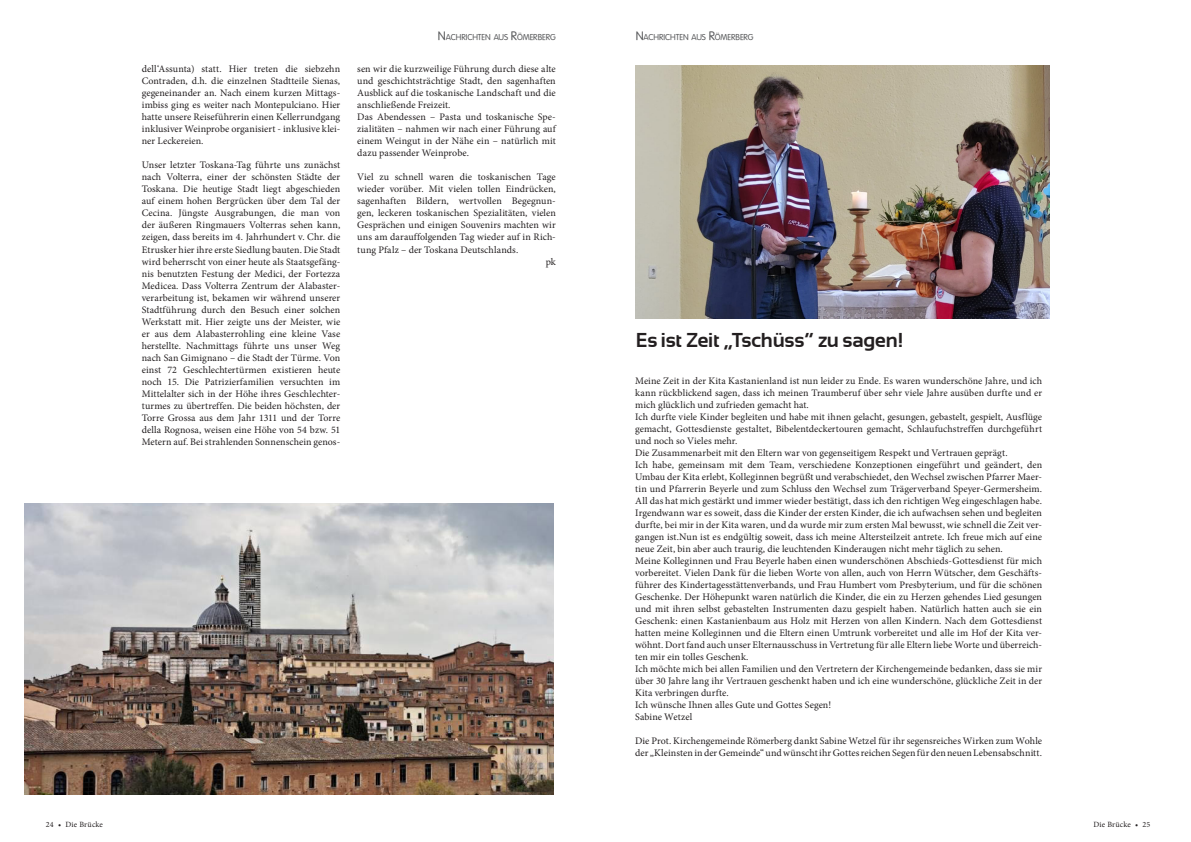
<style>
.page{position:relative;width:1191px;height:842px;background:#fff}
.page>*{position:absolute;margin:0;border:0;box-sizing:border-box;transform-origin:0 0}
.t1{font:700 20px "Sansation";letter-spacing:-.01em;color:#231f20}
.Fließtext{font:10px/12px "Minion Pro";letter-spacing:.005em;color:#231f20;text-align:justify}
.t2{font:8.4px "VAG Rounded Lt Normal";letter-spacing:-.01em;color:#57585a}
.t3{font:8px "Minion Pro";letter-spacing:.025em;color:#231f20}
.s1{font-size:12px}
</style>
<div class="page">
<img style="left:24px;top:503px;width:529px;height:291px">
<img style="left:635px;top:65px;width:414px;height:253px">
<p class="Fließtext" style="left:142px;top:63px;width:200px">dell‘Assunta) statt. Hier treten die siebzehn Contraden, d.h. die einzelnen Stadtteile Sienas, gegeneinander an. Nach einem kurzen Mittags&shy;imbiss ging es weiter nach Montepulciano. Hier hatte unsere Reiseführerin einen Kellerrundgang inklusiver Weinprobe organisiert - inklusive klei&shy;ner Leckereien.</p>
<p class="Fließtext" style="left:142px;top:159px;width:200px">Unser letzter Toskana-Tag führte uns zunächst nach Volterra, einer der schönsten Städte der Toskana. Die heutige Stadt liegt abgeschieden auf einem hohen Bergrücken über dem Tal der Cecina. Jüngste Ausgrabungen, die man von der äußeren Ringmauers Volterras sehen kann, zeigen, dass bereits im 4. Jahrhundert v. Chr. die Etrusker hier ihre erste Siedlung bauten. Die Stadt wird beherrscht von einer heute als Staatsgefäng&shy;nis benutzten Festung der Medici, der Fortezza Medicea. Dass Volterra Zentrum der Alabaster&shy;verarbeitung ist, bekamen wir während unserer Stadtführung durch den Besuch einer solchen Werkstatt mit. Hier zeigte uns der Meister, wie er aus dem Alabasterrohling eine kleine Vase herstellte. Nachmittags führte uns unser Weg nach San Gimignano – die Stadt der Türme. Von einst 72 Geschlechtertürmen existieren heute noch 15. Die Patrizierfamilien versuchten im Mittelalter sich in der Höhe ihres Geschlechter&shy;turmes zu übertreffen. Die beiden höchsten, der Torre Grossa aus dem Jahr 1311 und der Torre della Rognosa, weisen eine Höhe von 54 bzw. 51<br>Metern auf. Bei strahlenden Sonnenschein genos-</p>
<p class="t2" style="left:438px;top:32px;width:119px"><span class="s1">N</span>ACHRICHTEN AUS <span class="s1">R</span>ÖMERBERG</p>
<p class="t2" style="left:636px;top:32px;width:119px"><span class="s1">N</span>ACHRICHTEN AUS <span class="s1">R</span>ÖMERBERG</p>
<p class="Fließtext" style="left:357px;top:63px;width:200px">sen wir die kurzweilige Führung durch diese alte und geschichtsträchtige Stadt, den sagenhaften Ausblick auf die toskanische Landschaft und die anschließende Freizeit.</p>
<p class="Fließtext" style="left:357px;top:111px;width:200px">Das Abendessen – Pasta und toskanische Spe&shy;zialitäten – nahmen wir nach einer Führung auf einem Weingut in der Nähe ein – natürlich mit dazu passender Weinprobe.</p>
<p class="Fließtext" style="left:357px;top:171px;width:200px">Viel zu schnell waren die toskanischen Tage wieder vorüber. Mit vielen tollen Eindrücken, sagenhaften Bildern, wertvollen Begegnun&shy;gen, leckeren toskanischen Spezialitäten, vielen Gesprächen und einigen Souvenirs machten wir uns am darauffolgenden Tag wieder auf in Rich&shy;tung Pfalz – der Toskana Deutschlands.</p>
<p class="Fließtext" style="left:545px;top:255px;width:12px">pk</p>
<p class="t1" style="left:636px;top:329px;width:269px">Es ist Zeit „Tschüss“ zu sagen!</p>
<p class="Fließtext" style="left:635px;top:374px;width:408px">Meine Zeit in der Kita Kastanienland ist nun leider zu Ende. Es waren wunderschöne Jahre, und ich kann rückblickend sagen, dass ich meinen Traumberuf über sehr viele Jahre ausüben durfte und er mich glücklich und zufrieden gemacht hat.</p>
<p class="Fließtext" style="left:635px;top:410px;width:408px">Ich durfte viele Kinder begleiten und habe mit ihnen gelacht, gesungen, gebastelt, gespielt, Ausflüge gemacht, Gottesdienste gestaltet, Bibelentdeckertouren gemacht, Schlaufuchstreffen durchgeführt und noch so Vieles mehr.</p>
<p class="Fließtext" style="left:635px;top:446px;width:374px">Die Zusammenarbeit mit den Eltern war von gegenseitigem Respekt und Vertrauen geprägt.</p>
<p class="Fließtext" style="left:635px;top:458px;width:408px">Ich habe, gemeinsam mit dem Team, verschiedene Konzeptionen eingeführt und geändert, den Umbau der Kita erlebt, Kolleginnen begrüßt und verabschiedet, den Wechsel zwischen Pfarrer Maer&shy;tin und Pfarrerin Beyerle und zum Schluss den Wechsel zum Trägerverband Speyer-Germersheim.<br>All das hat mich gestärkt und immer wieder bestätigt, dass ich den richtigen Weg eingeschlagen habe.</p>
<p class="Fließtext" style="left:635px;top:506px;width:408px">Irgendwann war es soweit, dass die Kinder der ersten Kinder, die ich aufwachsen sehen und begleiten durfte, bei mir in der Kita waren, und da wurde mir zum ersten Mal bewusst, wie schnell die Zeit ver&shy;gangen ist.Nun ist es endgültig soweit, dass ich meine Altersteilzeit antrete. Ich freue mich auf eine neue Zeit, bin aber auch traurig, die leuchtenden Kinderaugen nicht mehr täglich zu sehen.</p>
<p class="Fließtext" style="left:635px;top:554px;width:408px">Meine Kolleginnen und Frau Beyerle haben einen wunderschönen Abschieds-Gottesdienst für mich vorbereitet. Vielen Dank für die lieben Worte von allen, auch von Herrn Wütscher, dem Geschäfts&shy;führer des Kindertagesstättenverbands, und Frau Humbert vom Presbyterium, und für die schönen Geschenke. Der Höhepunkt waren natürlich die Kinder, die ein zu Herzen gehendes Lied gesungen und mit ihren selbst gebastelten Instrumenten dazu gespielt haben. Natürlich hatten auch sie ein Geschenk: einen Kastanienbaum aus Holz mit Herzen von allen Kindern. Nach dem Gottesdienst hatten meine Kolleginnen und die Eltern einen Umtrunk vorbereitet und alle im Hof der Kita ver&shy;wöhnt. Dort fand auch unser Elternausschuss in Vertretung für alle Eltern liebe Worte und überreich&shy;ten mir ein tolles Geschenk.</p>
<p class="Fließtext" style="left:635px;top:662px;width:408px">Ich möchte mich bei allen Familien und den Vertretern der Kirchengemeinde bedanken, dass sie mir über 30 Jahre lang ihr Vertrauen geschenkt haben und ich eine wunderschöne, glückliche Zeit in der Kita verbringen durfte.</p>
<p class="Fließtext" style="left:635px;top:698px;width:197px">Ich wünsche Ihnen alles Gute und Gottes Segen!</p>
<p class="Fließtext" style="left:635px;top:710px;width:58px">Sabine Wetzel</p>
<p class="Fließtext" style="left:635px;top:734px;width:408px">Die Prot. Kirchengemeinde Römerberg dankt Sabine Wetzel für ihr segensreiches Wirken zum Wohle der „Kleinsten in der Gemeinde“ und wünscht ihr Gottes reichen Segen für den neuen Lebensabschnitt.</p>
<p class="t3" style="left:46px;top:819px;width:59px">24 • Die Brücke</p>
<p class="t3" style="left:1093px;top:819px;width:59px">Die Brücke • 25</p>
</div>
